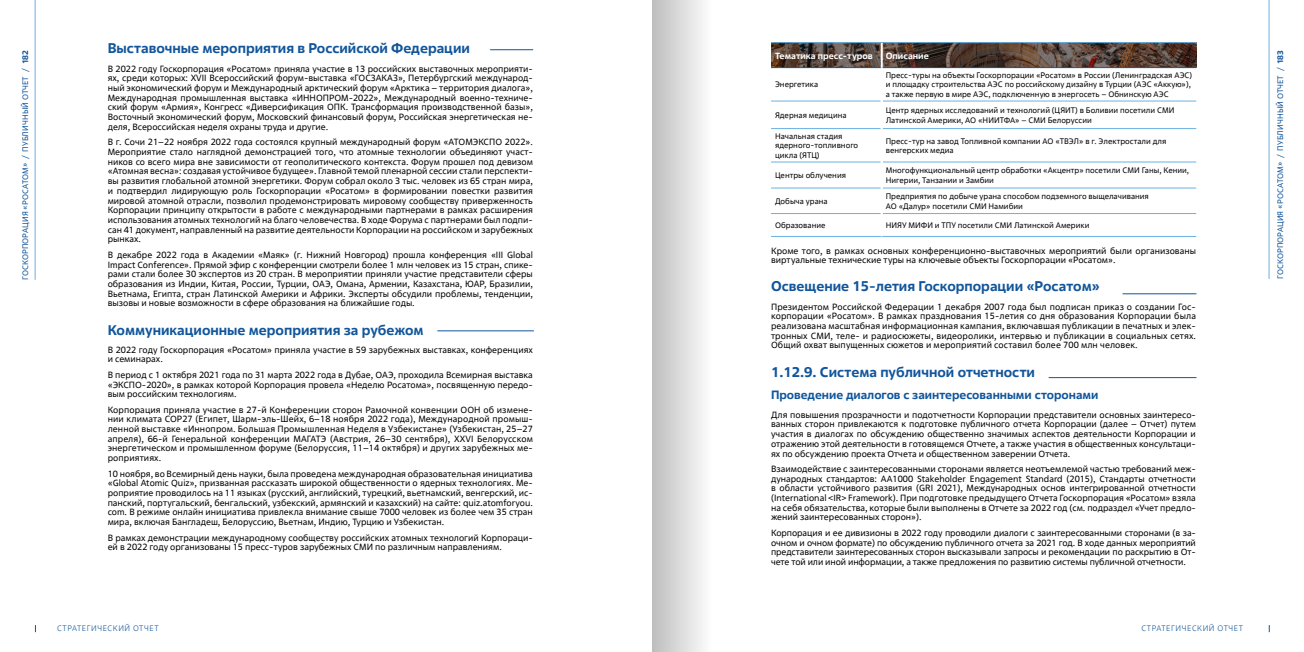
<style>
.page{position:relative;width:1304px;height:652px;background:#fff}
.page>*{position:absolute;margin:0;border:0;box-sizing:border-box;transform-origin:0 0}
.t1{font:700 14px "Rosatom";color:#11559b}
.t2{font:700 12px "Rosatom";color:#11559b}
.t3{font:9px/9.7px "Rosatom";color:#000;text-align:justify}
.t4{font:700 9px "Rosatom";color:#fff}
.t5{font:8px/9.6px "Rosatom";color:#000}
.t6{font:8px "Rosatom";letter-spacing:.01em;color:#11559b}
.t7{font:300 8px "Rosatom";letter-spacing:.07em;color:#11559b}
.t8{font:700 8px "Rosatom";color:#11559b}
.s1{font-weight:700}
</style>
<div class="page">
<hr style="left:35px;top:0;width:1px;height:280px;background:#6bb1e2">
<hr style="left:1269px;top:0;width:1px;height:279px;background:#6bb1e2">
<svg style="left:771px;top:43px;width:425px;height:24px;background:#534037"></svg>
<hr style="left:490px;top:50px;width:43px;height:1px;background:#11559b">
<hr style="left:438px;top:331px;width:96px;height:1px;background:#11559b">
<hr style="left:771px;top:42px;width:111px;height:1px;background:#6bb1e2">
<hr style="left:882px;top:42px;width:314px;height:1px;background:#6bb1e2">
<hr style="left:771px;top:101px;width:110px;height:1px;background:#6bb1e2">
<hr style="left:883px;top:101px;width:313px;height:1px;background:#6bb1e2">
<hr style="left:771px;top:128px;width:110px;height:1px;background:#6bb1e2">
<hr style="left:883px;top:128px;width:313px;height:1px;background:#6bb1e2">
<hr style="left:771px;top:162px;width:110px;height:1px;background:#6bb1e2">
<hr style="left:883px;top:162px;width:313px;height:1px;background:#6bb1e2">
<hr style="left:771px;top:188px;width:110px;height:1px;background:#6bb1e2">
<hr style="left:883px;top:188px;width:313px;height:1px;background:#6bb1e2">
<hr style="left:771px;top:213px;width:110px;height:1px;background:#6bb1e2">
<hr style="left:883px;top:213px;width:313px;height:1px;background:#6bb1e2">
<hr style="left:771px;top:236px;width:111px;height:1px;background:#6bb1e2">
<hr style="left:882px;top:236px;width:314px;height:1px;background:#6bb1e2">
<hr style="left:771px;top:67px;width:110px;height:1px;background:#11559b">
<hr style="left:883px;top:67px;width:313px;height:1px;background:#11559b">
<hr style="left:881px;top:43px;width:2px;height:25px;background:#fff">
<hr style="left:1123px;top:294px;width:73px;height:1px;background:#11559b">
<hr style="left:1049px;top:377px;width:147px;height:1px;background:#11559b">
<div style="left:652px;top:0;width:68px;height:652px;background:linear-gradient(to right,#bebebe,#fff)"></div>
<p class="t8" style="left:20px;top:64px;width:16px;rotate:-90deg">182</p>
<p class="t6" style="left:20px;top:280px;width:213px;rotate:-90deg">ГОСКОРПОРАЦИЯ «РОСАТОМ» / ПУБЛИЧНЫЙ ОТЧЕТ /</p>
<h1 class="t1" style="left:108px;top:39px;width:364px">Выставочные мероприятия в Российской Федерации</h1>
<p class="t3" style="left:108px;top:64px;width:427px">В 2022 году Госкорпорация «Росатом» приняла участие в 13 российских выставочных мероприяти&shy;ях, среди которых: XVII Всероссийский форум-выставка «ГОСЗАКАЗ», Петербургский международ&shy;ный экономический форум и Международный арктический форум «Арктика – территория диалога», Международная промышленная выставка «ИННОПРОМ-2022», Международный военно-техниче&shy;ский форум «Армия», Конгресс «Диверсификация ОПК. Трансформация производственной базы», Восточный экономический форум, Московский финансовый форум, Российская энергетическая не&shy;деля, Всероссийская неделя охраны труда и другие.</p>
<p class="t3" style="left:108px;top:137px;width:427px">В г. Сочи 21–22 ноября 2022 года состоялся крупный международный форум «АТОМЭКСПО 2022».<br>Мероприятие стало наглядной демонстрацией того, что атомные технологии объединяют участ&shy;ников со всего мира вне зависимости от геополитического контекста. Форум прошел под девизом «Атомная весна»: создавая устойчивое будущее». Главной темой пленарной сессии стали перспекти&shy;вы развития глобальной атомной энергетики. Форум собрал около 3 тыс. человек из 65 стран мира, и подтвердил лидирующую роль Госкорпорации «Росатом» в формировании повестки развития мировой атомной отрасли, позволил продемонстрировать мировому сообществу приверженность Корпорации принципу открытости в работе с международными партнерами в рамках расширения использования атомных технологий на благо человечества. В ходе Форума с партнерами был подпи&shy;сан 41 документ, направленный на развитие деятельности Корпорации на российском и зарубежных рынках.</p>
<p class="t3" style="left:108px;top:250px;width:427px">В декабре 2022 года в Академии «Маяк» (г. Нижний Новгород) прошла конференция «III Global Impact Conference». Прямой эфир с конференции смотрели более 1 млн человек из 15 стран, спике&shy;рами стали более 30 экспертов из 20 стран. В мероприятии приняли участие представители сферы образования из Индии, Китая, России, Турции, ОАЭ, Омана, Армении, Казахстана, ЮАР, Бразилии, Вьетнама, Египта, стран Латинской Америки и Африки. Эксперты обсудили проблемы, тенденции, вызовы и новые возможности в сфере образования на ближайшие годы.</p>
<h1 class="t1" style="left:108px;top:321px;width:318px">Коммуникационные мероприятия за рубежом</h1>
<p class="t3" style="left:108px;top:345px;width:427px">В 2022 году Госкорпорация «Росатом» приняла участие в 59 зарубежных выставках, конференциях и семинарах.</p>
<p class="t3" style="left:108px;top:370px;width:427px">В период с 1 октября 2021 года по 31 марта 2022 года в Дубае, ОАЭ, проходила Всемирная выставка «ЭКСПО-2020», в рамках которой Корпорация провела «Неделю Росатома», посвященную передо&shy;вым российским технологиям.</p>
<p class="t3" style="left:108px;top:405px;width:427px">Корпорация приняла участие в 27-й Конференции сторон Рамочной конвенции ООН об измене&shy;нии климата COP27 (Египет, Шарм-эль-Шейх, 6–18 ноября 2022 года), Международной промыш&shy;ленной выставке «Иннопром. Большая Промышленная Неделя в Узбекистане» (Узбекистан, 25–27 апреля), 66-й Генеральной конференции МАГАТЭ (Австрия, 26–30 сентября), XXVI Белорусском энергетическом и промышленном форуме (Белоруссия, 11–14 октября) и других зарубежных ме&shy;роприятиях.</p>
<p class="t3" style="left:108px;top:468px;width:427px">10 ноября, во Всемирный день науки, была проведена международная образовательная инициатива «Global Atomic Quiz», призванная рассказать широкой общественности о ядерных технологиях. Ме&shy;роприятие проводилось на 11 языках (русский, английский, турецкий, вьетнамский, венгерский, ис&shy;панский, португальский, бенгальский, узбекский, армянский и казахский) на сайте: quiz.atomforyou. com. В режиме онлайн инициатива привлекла внимание свыше 7000 человек из более чем 35 стран мира, включая Бангладеш, Белоруссию, Вьетнам, Индию, Турцию и Узбекистан.</p>
<p class="t3" style="left:108px;top:532px;width:427px">В рамках демонстрации международному сообществу российских атомных технологий Корпораци&shy;ей в 2022 году организованы 15 пресс-туров зарубежных СМИ по различным направлениям.</p>
<p class="t4" style="left:775px;top:50px;width:99px">Тематика пресс-туров</p>
<p class="t4" style="left:886px;top:50px;width:45px">Описание</p>
<p class="t5" style="left:775px;top:80px;width:45px">Энергетика</p>
<p class="t5" style="left:886px;top:70px;width:308px">Пресс-туры на объекты Госкорпорации «Росатом» в России (Ленинградская АЭС) и площадку строительства АЭС по российскому дизайну в Турции (АЭС «Аккую»), а также первую в мире АЭС, подключенную в энергосеть – Обнинскую АЭС</p>
<p class="t5" style="left:775px;top:110px;width:73px">Ядерная медицина</p>
<p class="t5" style="left:886px;top:105px;width:290px">Центр ядерных исследований и технологий (ЦЯИТ) в Боливии посетили СМИ<br>Латинской Америки, АО «НИИТФА» – СМИ Белоруссии</p>
<p class="t5" style="left:775px;top:131px;width:85px">Начальная стадия ядерного-топливного цикла (ЯТЦ)</p>
<p class="t5" style="left:886px;top:136px;width:282px">Пресс-тур на завод Топливной компании АО «ТВЭЛ» в г. Электростали для венгерских медиа</p>
<p class="t5" style="left:775px;top:170px;width:73px">Центры облучения</p>
<p class="t5" style="left:886px;top:166px;width:305px">Многофункциональный центр обработки «Акцентр» посетили СМИ Ганы, Кении,<br>Нигерии, Танзании и Замбии</p>
<p class="t5" style="left:775px;top:196px;width:54px">Добыча урана</p>
<p class="t5" style="left:886px;top:191px;width:265px">Предприятия по добыче урана способом подземного выщелачивания<br>АО «Далур» посетили СМИ Намибии</p>
<p class="t5" style="left:775px;top:220px;width:52px">Образование</p>
<p class="t5" style="left:886px;top:220px;width:205px">НИЯУ МИФИ и ТПУ посетили СМИ Латинской Америки</p>
<p class="t3" style="left:771px;top:245px;width:426px">Кроме того, в рамках основных конференционно-выставочных мероприятий были организованы виртуальные технические туры на ключевые объекты Госкорпорации «Росатом».</p>
<h1 class="t1" style="left:771px;top:277px;width:330px">Освещение 15-летия Госкорпорации «Росатом»</h1>
<p class="t3" style="left:771px;top:301px;width:426px;text-align:left">Президентом Российской Федерации 1 декабря 2007 года был подписан приказ о создании Гос&shy;корпорации «Росатом». В рамках празднования 15-летия со дня образования Корпорации была реализована масштабная информационная кампания, включавшая публикации в печатных и элек&shy;тронных СМИ, теле- и радиосюжеты, видеоролики, интервью и публикации в социальных сетях.<br>Общий охват выпущенных сюжетов и мероприятий составил более 700 млн человек.</p>
<h1 class="t1" style="left:771px;top:363px;width:265px">1.12.9. Система публичной отчетности</h1>
<h2 class="t2" style="left:771px;top:387px;width:329px">Проведение диалогов с заинтересованными сторонами</h2>
<p class="t3" style="left:771px;top:410px;width:426px">Для повышения прозрачности и подотчетности Корпорации представители основных заинтересо&shy;ванных сторон привлекаются к подготовке публичного отчета Корпорации (далее – Отчет) путем участия в диалогах по обсуждению общественно значимых аспектов деятельности Корпорации и отражению этой деятельности в готовящемся Отчете, а также участия в общественных консультаци&shy;ях по обсуждению проекта Отчета и общественном заверении Отчета.</p>
<p class="t3" style="left:771px;top:464px;width:426px">Взаимодействие с заинтересованными сторонами является неотъемлемой частью требований меж&shy;дународных стандартов: АА1000 Stakeholder Engagement Standard (2015), Стандарты отчетности в области устойчивого развития (GRI 2021), Международных основ интегрированной отчетности (International &lt;IR&gt; Framework). При подготовке предыдущего Отчета Госкорпорация «Росатом» взяла на себя обязательства, которые были выполнены в Отчете за 2022 год (см. подраздел «Учет предло&shy;жений заинтересованных сторон»).</p>
<p class="t3" style="left:771px;top:528px;width:426px;text-align:left">Корпорация и ее дивизионы в 2022 году проводили диалоги с заинтересованными сторонами (в за&shy;очном и очном формате) по обсуждению публичного отчета за 2021 год. В ходе данных мероприятий представители заинтересованных сторон высказывали запросы и рекомендации по раскрытию в От&shy;чете той или иной информации, а также предложения по развитию системы публичной отчетности.</p>
<p class="t7" style="left:57px;top:623px;width:103px">СТРАТЕГИЧЕСКИЙ ОТЧЕТ</p>
<p class="t7" style="left:1142px;top:623px;width:103px">СТРАТЕГИЧЕСКИЙ ОТЧЕТ</p>
<p class="t6" style="left:1275px;top:279px;width:230px;rotate:-90deg">ГОСКОРПОРАЦИЯ «РОСАТОМ» / ПУБЛИЧНЫЙ ОТЧЕТ / <span class="s1">183</span></p>
</div>
